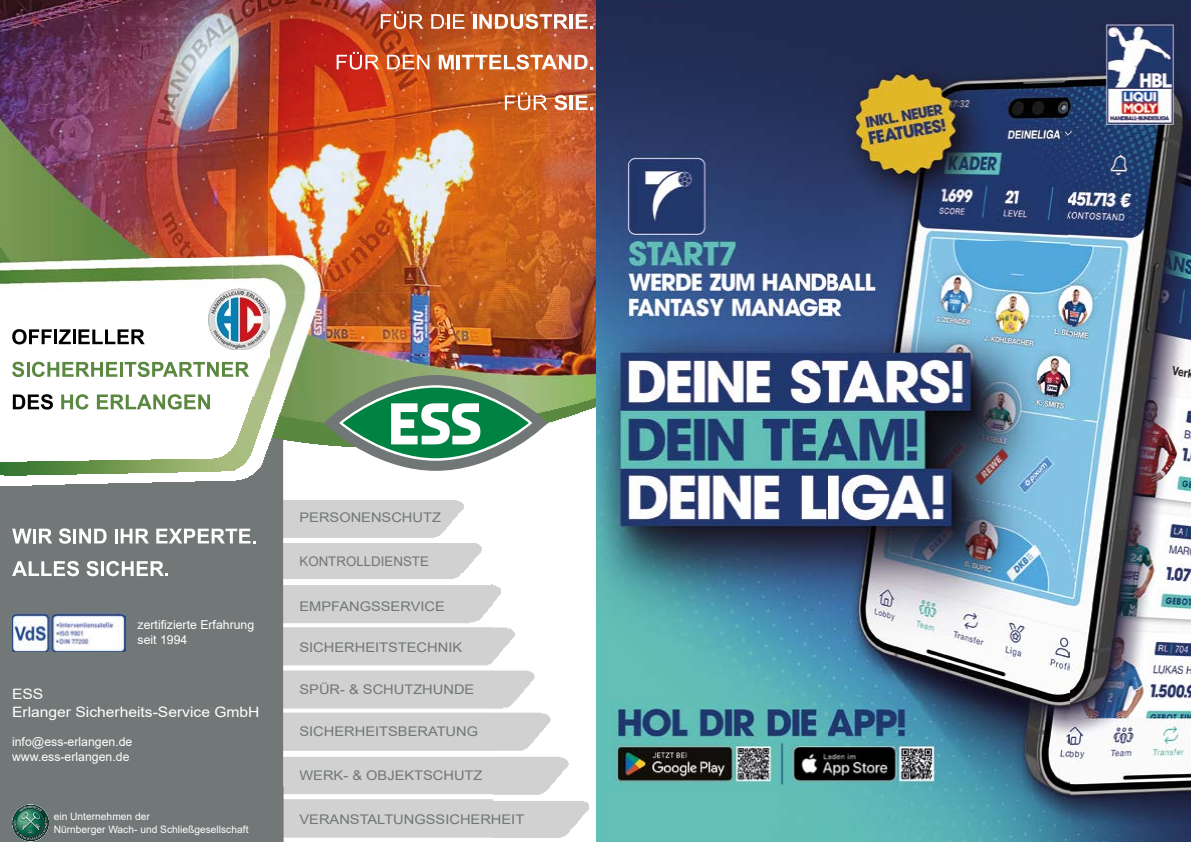
<style>
.page{position:relative;width:1191px;height:842px;background:#fff}
.page>*{position:absolute;margin:0;border:0;box-sizing:border-box;transform-origin:0 0}
.t1{font:14.3px/17.2px "Arial";color:#fff;scale:1.09 1}
.t2{font:13.3px "Arial";color:#717776;scale:1.1 1}
.t3{font:13.3px "Arial";color:#717776}
.t4{font:12.3px/14.7px "Arial";color:#fff}
.t5{font:10.2px/12.3px "Arial";color:#fff}
</style>
<div class="page">
<img style="left:595px;top:0;width:596px;height:842px">
<img style="left:0;top:396px;width:595px;height:446px">
<img style="left:0;top:0;width:560px;height:258px">
<img style="left:560px;top:0;width:35px;height:396px">
<img style="left:0;top:258px;width:232px;height:138px">
<img style="left:232px;top:258px;width:329px;height:35px">
<img style="left:269px;top:293px;width:292px;height:103px">
<img style="left:232px;top:349px;width:37px;height:47px">
<svg style="left:12px;top:329px;width:40px;height:15px"></svg>
<hr style="left:54px;top:329px;width:3px;height:15px;background:#000">
<svg style="left:59px;top:329px;width:12px;height:15px"></svg>
<hr style="left:73px;top:329px;width:3px;height:15px;background:#000">
<svg style="left:78px;top:329px;width:67px;height:15px"></svg>
<svg style="left:12px;top:362px;width:12px;height:15px"></svg>
<hr style="left:27px;top:362px;width:3px;height:15px;background:#5b8840">
<svg style="left:32px;top:362px;width:85px;height:15px"></svg>
<hr style="left:120px;top:362px;width:3px;height:15px;background:#5b8840">
<svg style="left:125px;top:362px;width:124px;height:15px"></svg>
<svg style="left:13px;top:394px;width:40px;height:16px"></svg>
<svg style="left:61px;top:394px;width:28px;height:16px"></svg>
<svg style="left:97px;top:394px;width:113px;height:16px"></svg>
<svg style="left:381px;top:11px;width:42px;height:18px"></svg>
<svg style="left:431px;top:14px;width:33px;height:15px"></svg>
<hr style="left:473px;top:14px;width:3px;height:15px;background:#fdfdfd">
<svg style="left:479px;top:14px;width:89px;height:15px"></svg>
<hr style="left:569px;top:14px;width:4px;height:15px;background:#fdfdfd">
<svg style="left:576px;top:14px;width:17px;height:15px"></svg>
<svg style="left:337px;top:52px;width:42px;height:18px"></svg>
<svg style="left:387px;top:55px;width:42px;height:14px"></svg>
<svg style="left:439px;top:55px;width:15px;height:14px"></svg>
<hr style="left:457px;top:55px;width:3px;height:14px;background:#fdfdfd">
<svg style="left:462px;top:55px;width:131px;height:15px"></svg>
<svg style="left:505px;top:92px;width:42px;height:18px"></svg>
<svg style="left:554px;top:95px;width:13px;height:15px"></svg>
<hr style="left:569px;top:95px;width:4px;height:15px;background:#fdfdfd">
<svg style="left:576px;top:95px;width:17px;height:15px"></svg>
<svg style="left:12px;top:529px;width:20px;height:14px"></svg>
<hr style="left:33px;top:529px;width:3px;height:14px;background:#fff">
<svg style="left:39px;top:529px;width:13px;height:14px"></svg>
<svg style="left:59px;top:528px;width:12px;height:16px"></svg>
<hr style="left:73px;top:529px;width:3px;height:14px;background:#fff">
<svg style="left:79px;top:529px;width:28px;height:14px"></svg>
<hr style="left:115px;top:529px;width:3px;height:14px;background:#fff">
<svg style="left:121px;top:529px;width:28px;height:14px"></svg>
<svg style="left:156px;top:529px;width:100px;height:14px"></svg>
<svg style="left:12px;top:561px;width:67px;height:15px"></svg>
<svg style="left:86px;top:561px;width:13px;height:15px"></svg>
<hr style="left:101px;top:561px;width:3px;height:15px;background:#fff">
<svg style="left:106px;top:561px;width:62px;height:15px"></svg>
<svg style="left:12px;top:804px;width:37px;height:38px"></svg>
<svg style="left:323px;top:375px;width:225px;height:96px"></svg>
<img style="left:209px;top:288px;width:61px;height:61px">
<img style="left:12px;top:614px;width:113px;height:38px">
<img style="left:21px;top:812px;width:19px;height:18px">
<p class="t4" style="left:137px;top:617px;width:118px">zertifizierte Erfahrung seit 1994</p>
<p class="t1" style="left:12px;top:686px;width:228px">ESS<br>Erlanger Sicherheits-Service GmbH</p>
<p class="t4" style="left:12px;top:734px;width:122px">info@ess-erlangen.de www.ess-erlangen.de</p>
<p class="t5" style="left:54px;top:810px;width:196px">ein Unternehmen der<br>Nürnberger Wach- und Schließgesellschaft</p>
<p class="t2" style="left:299px;top:508px;width:130px">PERSONENSCHUTZ</p>
<p class="t3" style="left:299px;top:552px;width:131px">KONTROLLDIENSTE</p>
<p class="t2" style="left:299px;top:597px;width:134px">EMPFANGSSERVICE</p>
<p class="t2" style="left:299px;top:638px;width:149px">SICHERHEITSTECHNIK</p>
<p class="t2" style="left:299px;top:680px;width:160px">SPÜR- &amp; SCHUTZHUNDE</p>
<p class="t2" style="left:299px;top:722px;width:164px">SICHERHEITSBERATUNG</p>
<p class="t2" style="left:299px;top:766px;width:168px">WERK- &amp; OBJEKTSCHUTZ</p>
<p class="t2" style="left:299px;top:810px;width:206px">VERANSTALTUNGSSICHERHEIT</p>
</div>
